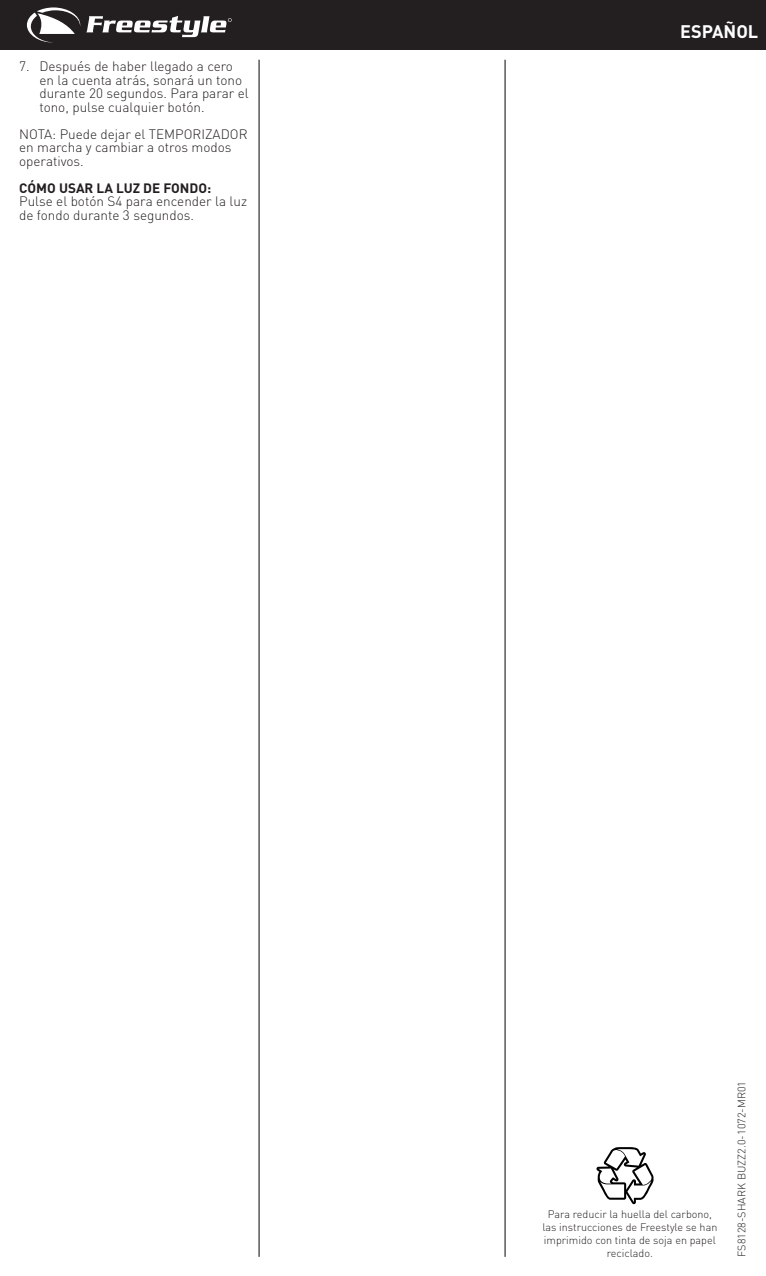
<style>
.page{position:relative;width:766px;height:1276px;background:#fff}
.page>*{position:absolute;margin:0;border:0;box-sizing:border-box;transform-origin:0 0}
.t1{font:700 18px "DIN";color:#fff}
.t2{font:300 13.5px/13.5px "DIN";color:#231f20}
.t3{font:700 13.5px "DIN";color:#231f20}
.t4{font:300 10.8px/13px "DIN";color:#231f20;text-align:center}
</style>
<div class="page">
<hr style="left:258px;top:60px;width:1px;height:1196px;background:#231f20">
<hr style="left:504px;top:60px;width:1px;height:1196px;background:#231f20">
<div style="left:0;top:0;width:765px;height:50px;background:#231f20"></div>
<svg style="left:86px;top:16px;width:146px;height:21px"></svg>
<svg style="left:27px;top:7px;width:53px;height:36px"></svg>
<svg style="left:596px;top:1147px;width:57px;height:57px"></svg>
<p class="t2" style="left:39px;top:60px;width:211px;text-indent:-20px">7. Después de haber llegado a cero en la cuenta atrás, sonará un tono durante 20 segundos. Para parar el tono, pulse cualquier botón.</p>
<p class="t2" style="left:19px;top:127px;width:230px">NOTA: Puede dejar el TEMPORIZADOR en marcha y cambiar a otros modos operativos.</p>
<p class="t3" style="left:19px;top:179px;width:194px">CÓMO USAR LA LUZ DE FONDO:</p>
<p class="t2" style="left:19px;top:195px;width:229px">Pulse el botón S4 para encender la luz de fondo durante 3 segundos.</p>
<h1 class="t1" style="left:680px;top:20px;width:80px">ESPAÑOL</h1>
<p class="t4" style="left:542px;top:1207px;width:176px">Para reducir la huella del carbono, las instrucciones de Freestyle se han imprimido con tinta de soja en papel reciclado.</p>
<p class="t4" style="left:734px;top:1256px;width:177px;rotate:-90deg">FS8128-SHARK BUZZ2.0-1072-MR01</p>
</div>
